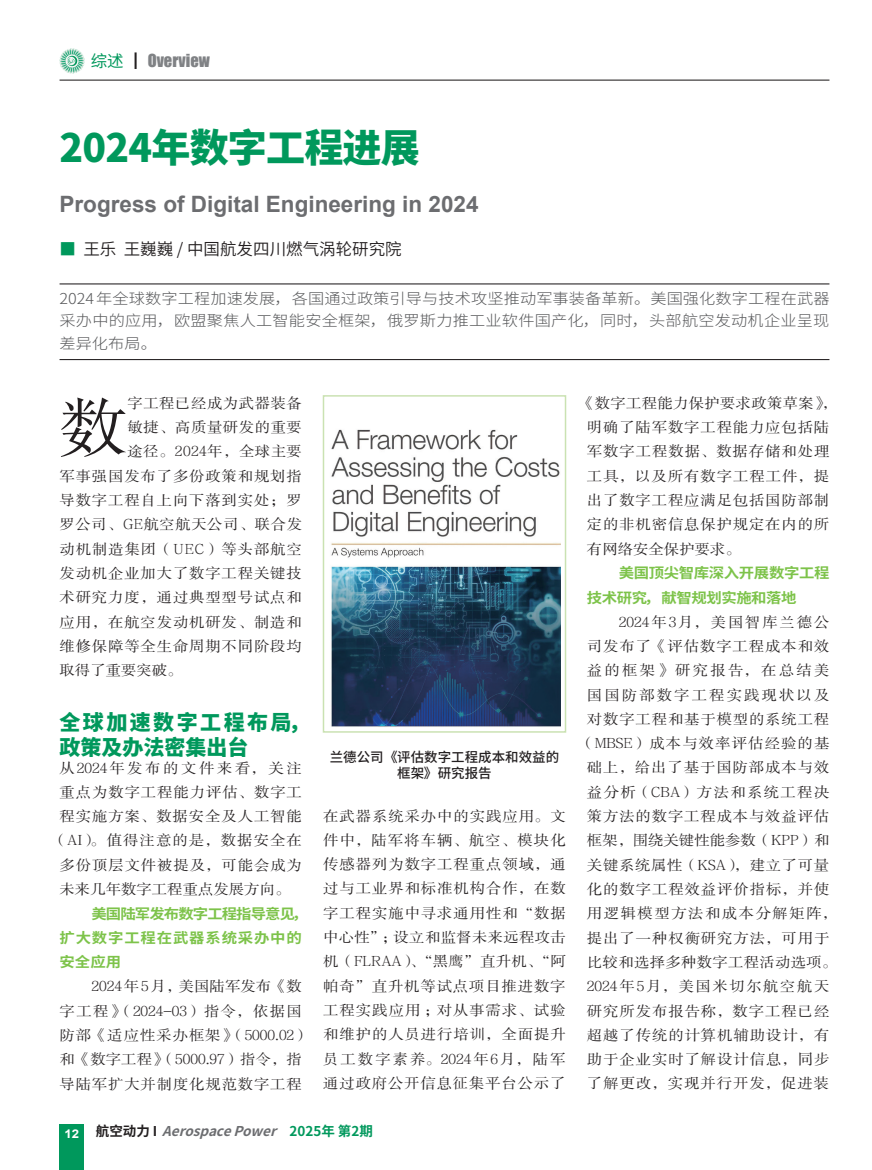
<style>
.page{position:relative;width:872px;height:1170px;background:#fff}
.page>*{position:absolute;margin:0;border:0;box-sizing:border-box;transform-origin:0 0}
.t1{font:62.85px "FZSSJW GB1 0";color:#231f20;scale:1.08 1}
.t2{font:800 39px "Source Han Sans CN";letter-spacing:-.02em;color:#00985c}
.t3{font:700 22.5px "Arial";color:#6c6d70}
.t4{font:800 21px/24.3px "Source Han Sans CN";letter-spacing:.115em;color:#00985c}
.t5{font:16.5px "Source Han Sans CN";color:#231f20}
.t6{font:16.5px "Impact";color:#808285}
.t7{font:300 15px/22.5px "Source Han Sans CN";letter-spacing:.01em;color:#57585a;text-align:justify;scale:1.08 1}
.t8{font:14.25px/24.3px "FZSSJW GB1 0";letter-spacing:.055em;color:#231f20;scale:1.08 1}
.t9{font:700 14.25px/24.3px "Source Han Sans CN";color:#7dc34a;scale:1.08 1}
.t10{font:14.25px "FZSSJW GB1 0";letter-spacing:.03em;color:#231f20;scale:1.08 1}
.t11{font:700 14.25px/24.3px "Source Han Sans CN";letter-spacing:-.025em;color:#7dc34a;scale:1.08 1}
.t12{font:14.25px "FZSSJW GB1 0";color:#231f20;scale:1.08 1}
.t13{font:14.25px "FZSSJW GB1 0";letter-spacing:.035em;color:#231f20;scale:1.08 1}
.t14{font:14.25px "FZSSJW GB1 0";letter-spacing:.1em;color:#231f20;scale:1.08 1}
.t15{font:14.25px "FZSSJW GB1 0";letter-spacing:.085em;color:#231f20;scale:1.08 1}
.t16{font:14.25px "FZSSJW GB1 0";letter-spacing:.02em;color:#231f20;scale:1.08 1}
.t17{font:14.25px "FZSSJW GB1 0";letter-spacing:.115em;color:#231f20;scale:1.08 1}
.t18{font:14.25px "FZSSJW GB1 0";letter-spacing:.095em;color:#231f20;scale:1.08 1}
.t19{font:14.25px "FZSSJW GB1 0";letter-spacing:.145em;color:#231f20;scale:1.08 1}
.t20{font:14.25px "FZSSJW GB1 0";letter-spacing:.135em;color:#231f20;scale:1.08 1}
.t21{font:italic 700 13.5px "Source Han Sans CN";color:#6c6d70}
.t22{font:500 13.5px/16.5px "Source Han Sans CN";color:#231f20;text-align:center}
.s1{font-family:"Source Han Sans CN";color:#00985c}
.s2{font-family:"Source Han Sans CN";color:#231f20}
.s3{color:#00985c}
.s4{font-style:normal;color:#231f20}
.s5{font-style:normal;color:#00985c}
</style>
<div class="page">
<div style="left:60px;top:1124px;width:24px;height:45px;background:#00985c"></div>
<hr style="left:60px;top:80px;width:769px;height:1px;background:#231f20">
<img style="left:60px;top:49px;width:24px;height:24px">
<hr style="left:60px;top:283px;width:769px;height:1px;background:#231f20">
<hr style="left:60px;top:359px;width:769px;height:1px;background:#231f20">
<img style="left:331px;top:429px;width:229px;height:298px">
<div style="left:323px;top:395px;width:243px;height:337px;border:1px solid #cae2b2"></div>
<p class="t6" style="left:91px;top:48px;width:120px"><span class="s1">综述</span> <span class="s2">┃</span> OVERVIEW</p>
<h2 class="t2" style="left:60px;top:126px;width:362px">2024年数字工程进展</h2>
<h3 class="t3" style="left:60px;top:188px;width:420px">Progress of Digital Engineering in 2024</h3>
<p class="t5" style="left:60px;top:240px;width:344px"><span class="s3">■</span> 王乐 王巍巍 / 中国航发四川燃气涡轮研究院</p>
<p class="t7" style="left:60px;top:287px;width:714px">2024 年全球数字工程加速发展，各国通过政策引导与技术攻坚推动军事装备革新。美国强化数字工程在武器采办中的应用，欧盟聚焦人工智能安全框架，俄罗斯力推工业软件国产化，同时，头部航空发动机企业呈现差异化布局。</p>
<h1 class="t1" style="left:60px;top:395px;width:64px">数</h1>
<p class="t13" style="left:127px;top:395px;width:163px">字工程已经成为武器装备</p>
<p class="t13" style="left:127px;top:420px;width:163px">敏捷、高质量研发的重要</p>
<p class="t10" style="left:127px;top:444px;width:163px">途径。2024年，全球主要</p>
<p class="t8" style="left:60px;top:464px;width:226px">军事强国发布了多份政策和规划指</p>
<p class="t8" style="left:60px;top:488px;width:226px">导数字工程自上向下落到实处；罗</p>
<p class="t10" style="left:60px;top:517px;width:226px">罗公司、GE航空航天公司、联合发</p>
<p class="t8" style="left:60px;top:537px;width:226px">动机制造集团（UEC）等头部航空</p>
<p class="t8" style="left:60px;top:561px;width:226px">发动机企业加大了数字工程关键技</p>
<p class="t8" style="left:60px;top:585px;width:226px">术研究力度，通过典型型号试点和</p>
<p class="t8" style="left:60px;top:610px;width:226px">应用，在航空发动机研发、制造和</p>
<p class="t8" style="left:60px;top:634px;width:226px">维修保障等全生命周期不同阶段均</p>
<p class="t12" style="left:60px;top:663px;width:115px">取得了重要突破。</p>
<h3 class="t4" style="left:60px;top:710px;width:251px">全球加速数字工程布局，政策及办法密集出台</h3>
<p class="t8" style="left:52px;top:755px;width:233px;text-align:center">从2024年发布的文件来看，关注重点为数字工程能力评估、数字工程实施方案、数据安全及人工智能（AI）。值得注意的是，数据安全在多份顶层文件被提及，可能会成为未来几年数字工程重点发展方向。</p>
<p class="t9" style="left:60px;top:901px;width:231px;text-indent:32px">美国陆军发布数字工程指导意见，扩大数字工程在武器系统采办中的安全应用</p>
<p class="t8" style="left:60px;top:974px;width:233px;text-indent:32px">2024 年 5 月，美国陆军发布《数字工程》（2024-03）指令，依据国防部《适应性采办框架》（5000.02）和《数字工程》（5000.97）指令，指导陆军扩大并制度化规范数字工程</p>
<p class="t22" style="left:330px;top:748px;width:231px">兰德公司《评估数字工程成本和效益的框架》研究报告</p>
<p class="t8" style="left:323px;top:803px;width:226px;text-align:justify">在武器系统采办中的实践应用。文件中，陆军将车辆、航空、模块化传感器列为数字工程重点领域，通过与工业界和标准机构合作，在数字工程实施中寻求通用性和“数据中心性”；设立和监督未来远程攻击机（FLRAA）、“黑鹰”直升机、“阿帕奇”直升机等试点项目推进数字工程实践应用；对从事需求、试验和维护的人员进行培训，全面提升员工数字素养。2024年6月，陆军通过政府公开信息征集平台公示了</p>
<p class="t21" style="left:65px;top:1123px;width:310px"><sub>1</sub> <sub>2</sub> <span class="s4">航空动力 I</span> AerospacePower <span class="s5">2 0 2 5 年 第 2 期</span></p>
<p class="t8" style="left:587px;top:391px;width:233px;text-indent:-8px">《数字工程能力保护要求政策草案》，明确了陆军数字工程能力应包括陆军数字工程数据、数据存储和处理工具，以及所有数字工程工件，提出了数字工程应满足包括国防部制定的非机密信息保护规定在内的所有网络安全保护要求。</p>
<p class="t11" style="left:587px;top:561px;width:226px;text-indent:32px">美国顶尖智库深入开展数字工程技术研究，献智规划实施和落地</p>
<p class="t17" style="left:619px;top:614px;width:196px">2024年3月，美国智库兰德公</p>
<p class="t8" style="left:587px;top:634px;width:226px">司发布了《评估数字工程成本和效</p>
<p class="t19" style="left:587px;top:663px;width:226px">益的框架》研究报告，在总结美</p>
<p class="t20" style="left:587px;top:687px;width:226px">国国防部数字工程实践现状以及</p>
<p class="t8" style="left:587px;top:707px;width:226px">对数字工程和基于模型的系统工程</p>
<p class="t8" style="left:579px;top:731px;width:233px">（MBSE）成本与效率评估经验的基</p>
<p class="t8" style="left:587px;top:755px;width:226px">础上，给出了基于国防部成本与效</p>
<p class="t15" style="left:587px;top:784px;width:226px">益分析（CBA）方法和系统工程决</p>
<p class="t8" style="left:587px;top:804px;width:226px">策方法的数字工程成本与效益评估</p>
<p class="t12" style="left:587px;top:833px;width:226px">框架，围绕关键性能参数（KPP）和</p>
<p class="t8" style="left:587px;top:853px;width:226px">关键系统属性（KSA），建立了可量</p>
<p class="t8" style="left:587px;top:877px;width:226px">化的数字工程效益评价指标，并使</p>
<p class="t18" style="left:587px;top:905px;width:233px">用逻辑模型方法和成本分解矩阵，</p>
<p class="t8" style="left:587px;top:925px;width:226px">提出了一种权衡研究方法，可用于</p>
<p class="t16" style="left:587px;top:954px;width:233px">比较和选择多种数字工程活动选项。</p>
<p class="t14" style="left:587px;top:978px;width:226px">2024年5月，美国米切尔航空航天</p>
<p class="t8" style="left:587px;top:998px;width:226px">研究所发布报告称，数字工程已经</p>
<p class="t8" style="left:587px;top:1023px;width:226px">超越了传统的计算机辅助设计，有</p>
<p class="t8" style="left:587px;top:1047px;width:226px">助于企业实时了解设计信息，同步</p>
<p class="t8" style="left:587px;top:1071px;width:226px">了解更改，实现并行开发，促进装</p>
</div>
